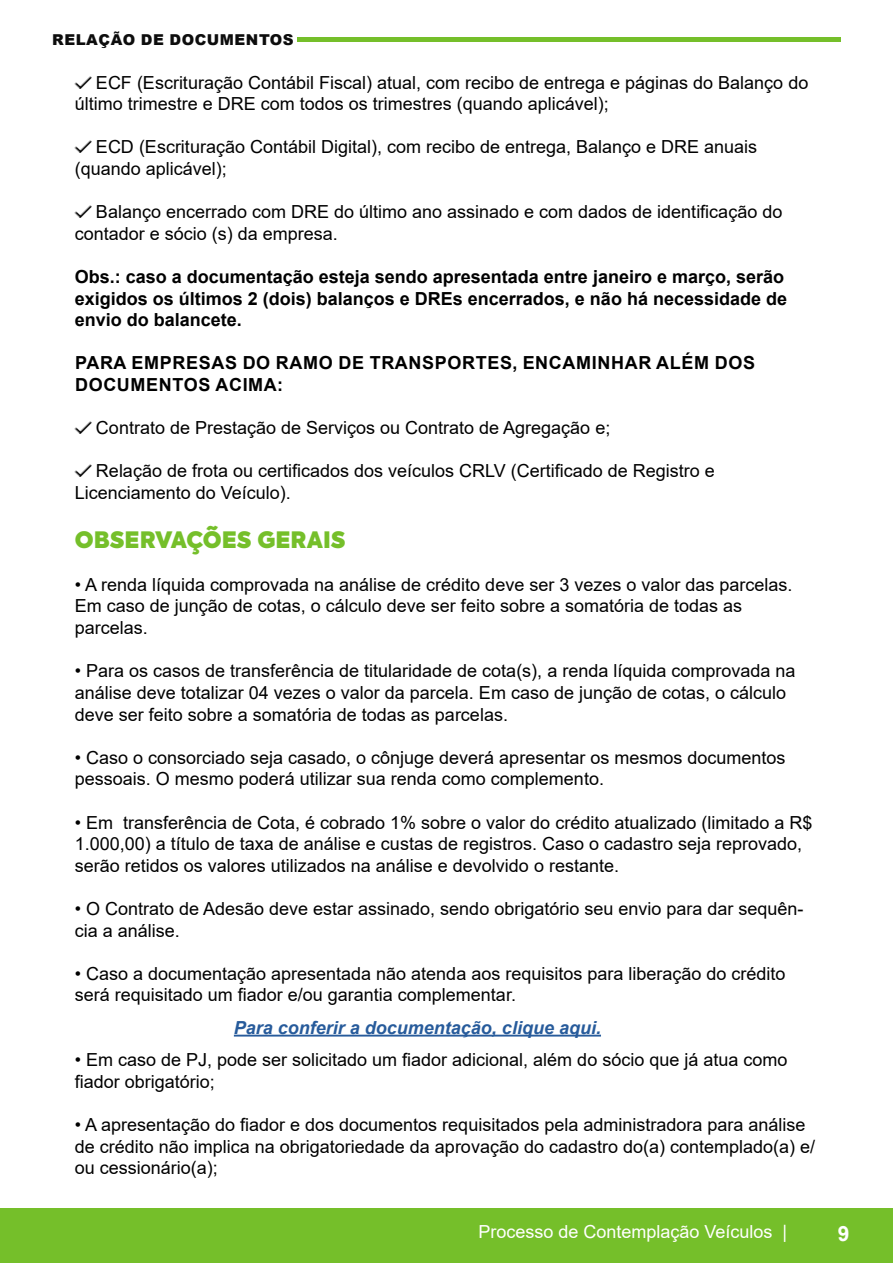
<style>
.page{position:relative;width:893px;height:1263px;background:#fff}
.page>*{position:absolute;margin:0;border:0;box-sizing:border-box;transform-origin:0 0}
.t1{font:800 22.5px "Axiforma";color:#75bf2a}
.t2{font:700 21px "Arial";color:#fff}
.t3{font:18px/21.6px "Arial";color:#000}
.t4{font:700 18px/21.6px "Arial";color:#000}
.t5{font:700 18px/21.6px "Arial";letter-spacing:.035em;color:#000}
.t6{font:italic 700 18px "Arial";color:#275b9b}
.t7{font:18px "Arial";color:#fff}
.t8{font:900 15px "Arial";letter-spacing:.035em;color:#0d0d0d}
</style>
<div class="page">
<div style="left:0;top:1209px;width:893px;height:54px;background:#75bf2a"></div>
<hr style="left:298px;top:37px;width:543px;height:4px;background:#75bf2a">
<hr style="left:234px;top:1035px;width:367px;height:1px;background:#275b9b">
<p class="t8" style="left:52px;top:29px;width:243px">RELAÇÃO DE DOCUMENTOS</p>
<p class="t3" style="left:75px;top:71px;width:735px;text-indent:21px">ECF (Escrituração Contábil Fiscal) atual, com recibo de entrega e páginas do Balanço do último trimestre e DRE com todos os trimestres (quando aplicável);</p>
<p class="t3" style="left:75px;top:136px;width:684px;text-indent:21px">ECD (Escrituração Contábil Digital), com recibo de entrega, Balanço e DRE anuais (quando aplicável);</p>
<p class="t3" style="left:75px;top:201px;width:709px;text-indent:21px">Balanço encerrado com DRE do último ano assinado e com dados de identificação do contador e sócio (s) da empresa.</p>
<p class="t4" style="left:75px;top:266px;width:714px">Obs.: caso a documentação esteja sendo apresentada entre janeiro e março, serão exigidos os últimos 2 (dois) balanços e DREs encerrados, e não há necessidade de envio do balancete.</p>
<p class="t5" style="left:75px;top:352px;width:681px">PARA EMPRESAS DO RAMO DE TRANSPORTES, ENCAMINHAR ALÉM DOS<br>DOCUMENTOS ACIMA:</p>
<p class="t3" style="left:96px;top:417px;width:516px">Contrato de Prestação de Serviços ou Contrato de Agregação e;</p>
<p class="t3" style="left:75px;top:460px;width:642px;text-indent:21px">Relação de frota ou certificados dos veículos CRLV (Certificado de Registro e<br>Licenciamento do Veículo).</p>
<p class="t1" style="left:75px;top:523px;width:272px">OBSERVAÇÕES GERAIS</p>
<p class="t3" style="left:75px;top:574px;width:719px">• A renda líquida comprovada na análise de crédito deve ser 3 vezes o valor das parcelas.<br>Em caso de junção de cotas, o cálculo deve ser feito sobre a somatória de todas as parcelas.</p>
<p class="t3" style="left:75px;top:660px;width:722px">• Para os casos de transferência de titularidade de cota(s), a renda líquida comprovada na análise deve totalizar 04 vezes o valor da parcela. Em caso de junção de cotas, o cálculo deve ser feito sobre a somatória de todas as parcelas.</p>
<p class="t3" style="left:75px;top:746px;width:712px">• Caso o consorciado seja casado, o cônjuge deverá apresentar os mesmos documentos pessoais. O mesmo poderá utilizar sua renda como complemento.</p>
<p class="t3" style="left:75px;top:811px;width:739px">• Em transferência de Cota, é cobrado 1% sobre o valor do crédito atualizado (limitado a R$<br>1.000,00) a título de taxa de análise e custas de registros. Caso o cadastro seja reprovado, serão retidos os valores utilizados na análise e devolvido o restante.</p>
<p class="t3" style="left:75px;top:898px;width:730px">• O Contrato de Adesão deve estar assinado, sendo obrigatório seu envio para dar sequên&shy;cia a análise.</p>
<p class="t3" style="left:75px;top:962px;width:712px">• Caso a documentação apresentada não atenda aos requisitos para liberação do crédito será requisitado um fiador e/ou garantia complementar.</p>
<p class="t6" style="left:234px;top:1015px;width:369px">Para conferir a documentação, clique aqui.</p>
<p class="t3" style="left:75px;top:1049px;width:714px">• Em caso de PJ, pode ser solicitado um fiador adicional, além do sócio que já atua como fiador obrigatório;</p>
<p class="t3" style="left:75px;top:1114px;width:742px">• A apresentação do fiador e dos documentos requisitados pela administradora para análise de crédito não implica na obrigatoriedade da aprovação do cadastro do(a) contemplado(a) e/ ou cessionário(a);</p>
<p class="t7" style="left:478px;top:1220px;width:310px">Processo de Contemplação Veículos |</p>
<p class="t2" style="left:838px;top:1218px;width:13px">9</p>
</div>
